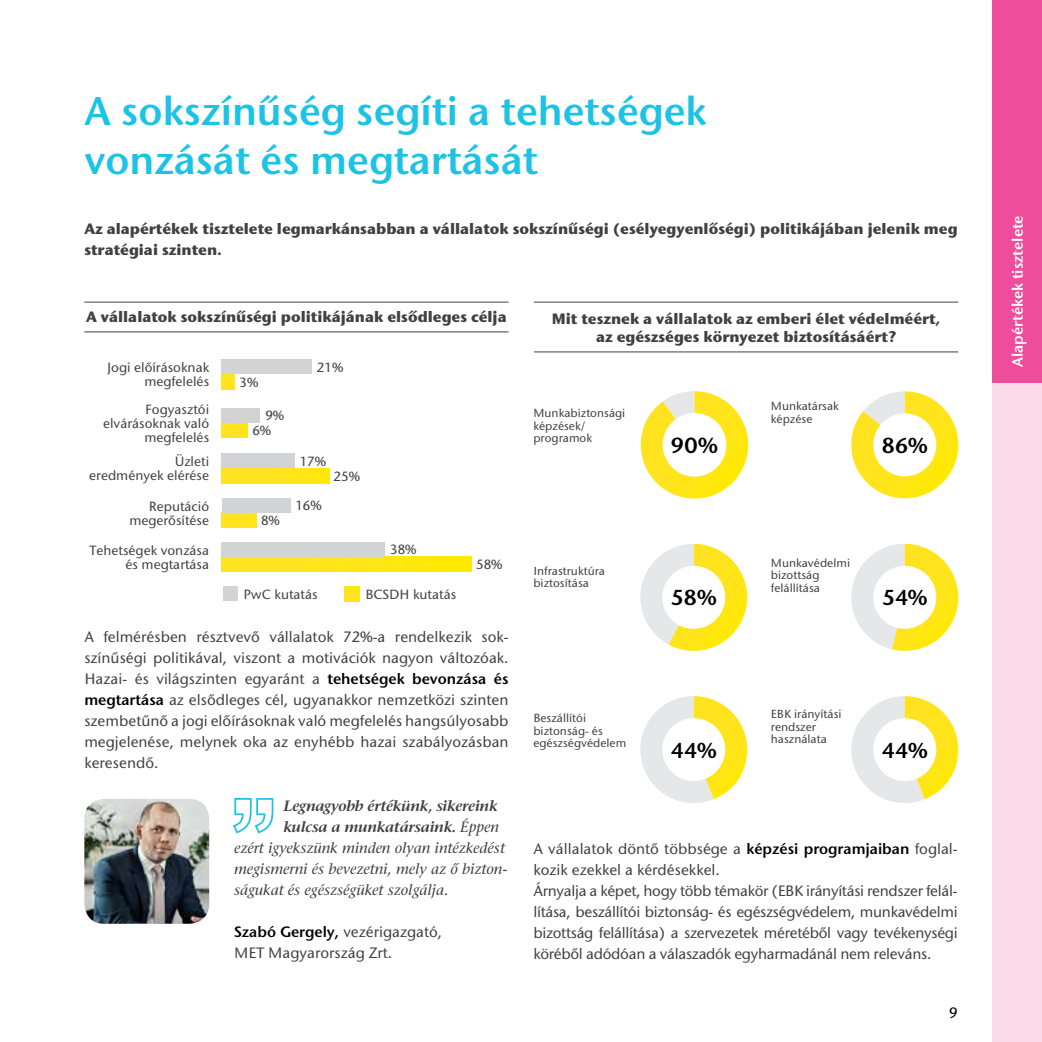
<style>
.page{position:relative;width:1042px;height:1042px;background:#fff}
.page>*{position:absolute;margin:0;border:0;box-sizing:border-box;transform-origin:0 0}
.t1{font:600 42px/49px "Stone Sans EF";color:#1ec2e5}
.t2{font:600 22.93px "Stone Sans EF";color:#000}
.t3{font:600 22.75px "Stone Sans EF";letter-spacing:.01em;color:#000}
.t4{font:500 15.75px/21px "Stone Sans EF";letter-spacing:-.02em;color:#414042;text-align:justify}
.t5{font:700 15.75px/21px "Stone Sans EF";color:#414042}
.t6{font:500 15.75px/21px "Stone Sans EF";color:#414042}
.t7{font:600 15.75px "Stone Sans EF";color:#fff}
.t8{font:500 15.75px "Stone Sans EF";color:#000}
.t9{font:14.88px/21px "Stone Serif Italic H";color:#414042;text-align:justify}
.t10{font:14.88px/21px "Stone Serif Semi Bold Italic H";letter-spacing:-.02em;color:#414042}
.t11{font:500 14px/14px "Stone Sans EF";color:#414042;text-align:right}
.t12{font:500 12.25px/12.2px "Stone Sans EF";color:#414042}
.s1{font-weight:600;color:#000}
.s2{font-family:"Stone Serif Italic H"}
</style>
<div class="page">
<div style="left:992px;top:0;width:50px;height:1042px;background:#fbdbe9"></div>
<hr style="left:534px;top:302px;width:424px;height:1px;background:#414042">
<hr style="left:534px;top:351px;width:424px;height:1px;background:#414042">
<svg style="left:233px;top:798px;width:41px;height:36px"></svg>
<img style="left:84px;top:799px;width:125px;height:125px">
<hr style="left:84px;top:302px;width:424px;height:1px;background:#414042">
<hr style="left:84px;top:331px;width:424px;height:1px;background:#414042">
<div style="left:222px;top:374px;width:12px;height:15px;background:#ffe320"></div>
<svg style="left:222px;top:468px;width:107px;height:15px;background:#ffe41b"></svg>
<div style="left:222px;top:513px;width:34px;height:14px;background:#ffe31e"></div>
<svg style="left:222px;top:557px;width:249px;height:15px;background:#ffe515"></svg>
<div style="left:222px;top:423px;width:25px;height:14px;background:#ffe41e"></div>
<div style="left:222px;top:359px;width:90px;height:15px;background:#d1d3d4"></div>
<div style="left:222px;top:453px;width:73px;height:15px;background:#d1d3d4"></div>
<div style="left:222px;top:498px;width:68px;height:15px;background:#d1d3d4"></div>
<div style="left:222px;top:542px;width:163px;height:15px;background:#d1d3d4"></div>
<div style="left:222px;top:408px;width:38px;height:15px;background:#d1d3d4"></div>
<div style="left:223px;top:586px;width:15px;height:15px;background:#d1d3d4"></div>
<div style="left:345px;top:586px;width:15px;height:15px;background:#ffe41b"></div>
<svg style="left:641px;top:391px;width:107px;height:107px"></svg>
<div style="left:663px;top:413px;width:63px;height:64px;background:#fff;border-radius:50%"></div>
<svg style="left:851px;top:391px;width:107px;height:107px"></svg>
<div style="left:873px;top:413px;width:63px;height:63px;background:#fff;border-radius:50%"></div>
<svg style="left:640px;top:544px;width:107px;height:107px"></svg>
<div style="left:662px;top:566px;width:63px;height:63px;background:#fff;border-radius:50%"></div>
<svg style="left:851px;top:544px;width:107px;height:107px"></svg>
<div style="left:873px;top:566px;width:63px;height:63px;background:#fff;border-radius:50%"></div>
<svg style="left:851px;top:696px;width:107px;height:107px"></svg>
<div style="left:873px;top:718px;width:63px;height:63px;background:#fff;border-radius:50%"></div>
<svg style="left:640px;top:696px;width:107px;height:107px"></svg>
<div style="left:662px;top:718px;width:63px;height:63px;background:#fff;border-radius:50%"></div>
<div style="left:992px;top:0;width:50px;height:382px;background:#ee4d9b"></div>
<h1 class="t1" style="left:84px;top:86px;width:624px">A sokszínűség segíti a tehetségek vonzását és megtartását</h1>
<p class="t5" style="left:84px;top:218px;width:875px">Az alapértékek tisztelete legmarkánsabban a vállalatok sokszínűségi (esélyegyenlőségi) politikájában jelenik meg stratégiai szinten.</p>
<p class="t5" style="left:86px;top:306px;width:422px">A vállalatok sokszínűségi politikájának elsődleges célja</p>
<p class="t11" style="left:107px;top:360px;width:104px">Jogi előírásoknak megfelelés</p>
<p class="t11" style="left:317px;top:360px;width:28px">21%</p>
<p class="t11" style="left:239px;top:375px;width:20px">3%</p>
<p class="t11" style="left:103px;top:402px;width:108px">Fogyasztói elvárásoknak való megfelelés</p>
<p class="t11" style="left:89px;top:454px;width:121px">Üzleti<br>eredmények elérése</p>
<p class="t11" style="left:129px;top:499px;width:81px">Reputáció megerősítése</p>
<p class="t11" style="left:89px;top:543px;width:121px">Tehetségek vonzása és megtartása</p>
<p class="t11" style="left:265px;top:408px;width:20px">9%</p>
<p class="t11" style="left:252px;top:423px;width:20px">6%</p>
<p class="t11" style="left:261px;top:513px;width:20px">8%</p>
<p class="t11" style="left:300px;top:454px;width:28px">17%</p>
<p class="t11" style="left:295px;top:498px;width:28px">16%</p>
<p class="t11" style="left:334px;top:469px;width:28px">25%</p>
<p class="t11" style="left:390px;top:543px;width:28px">38%</p>
<p class="t11" style="left:244px;top:587px;width:76px">PwC kutatás</p>
<p class="t11" style="left:365px;top:587px;width:92px">BCSDH kutatás</p>
<p class="t11" style="left:476px;top:557px;width:28px">58%</p>
<p class="t4" style="left:84px;top:626px;width:426px">A felmérésben résztvevő vállalatok 72%-a rendelkezik sok&shy;színűségi politikával, viszont a motivációk nagyon változóak.<br>Hazai- és világszinten egyaránt a <span class="s1">tehetségek bevonzása és megtartása</span> az elsődleges cél, ugyanakkor nemzetközi szinten szembetűnő a jogi előírásoknak való megfelelés hangsúlyosabb megjelenése, melynek oka az enyhébb hazai szabályozásban keresendő.</p>
<p class="t10" style="left:283px;top:795px;width:217px">Legnagyobb értékünk, sikereink kulcsa a munkatársaink. <span class="s2">Éppen</span></p>
<p class="t9" style="left:234px;top:837px;width:274px">ezért igyekszünk minden olyan intézkedést megismerni és bevezetni, mely az ô bizton&shy;ságukat és egészségüket szolgálja.</p>
<p class="t6" style="left:234px;top:921px;width:210px"><span class="s1">Szabó Gergely,</span> vezérigazgató,<br>MET Magyarország Zrt.</p>
<p class="t5" style="left:552px;top:310px;width:390px;line-height:17.5px;text-align:center">Mit tesznek a vállalatok az emberi élet védelméért, az egészséges környezet biztosításáért?</p>
<p class="t12" style="left:533px;top:407px;width:93px">Munkabiztonsági képzések/ programok</p>
<p class="t12" style="left:771px;top:400px;width:70px">Munkatársak képzése</p>
<h2 class="t2" style="left:671px;top:431px;width:49px">90%</h2>
<h3 class="t3" style="left:882px;top:432px;width:47px">86%</h3>
<p class="t12" style="left:533px;top:564px;width:73px">Infrastruktúra biztosítása</p>
<p class="t12" style="left:771px;top:557px;width:81px">Munkavédelmi bizottság felállítása</p>
<h3 class="t3" style="left:671px;top:584px;width:47px">58%</h3>
<h3 class="t3" style="left:882px;top:584px;width:47px">54%</h3>
<p class="t12" style="left:533px;top:712px;width:94px">Beszállítói biztonság- és egészségvédelem</p>
<p class="t12" style="left:771px;top:708px;width:72px">EBK irányítási rendszer használata</p>
<h3 class="t3" style="left:671px;top:736px;width:47px">44%</h3>
<h3 class="t3" style="left:882px;top:736px;width:47px">44%</h3>
<p class="t4" style="left:533px;top:838px;width:426px;text-align:left">A vállalatok döntő többsége a <span class="s1">képzési programjaiban</span> foglal&shy;kozik ezekkel a kérdésekkel.<br>Árnyalja a képet, hogy több témakör (EBK irányítási rendszer felál&shy;lítása, beszállítói biztonság- és egészségvédelem, munkavédelmi bizottság felállítása) a szervezetek méretéből vagy tevékenységi köréből adódóan a válaszadók egyharmadánál nem releváns.</p>
<p class="t8" style="left:949px;top:1003px;width:10px">9</p>
<p class="t7" style="left:1008px;top:367px;width:153px;rotate:-90deg">Alapértékek tisztelete</p>
</div>
